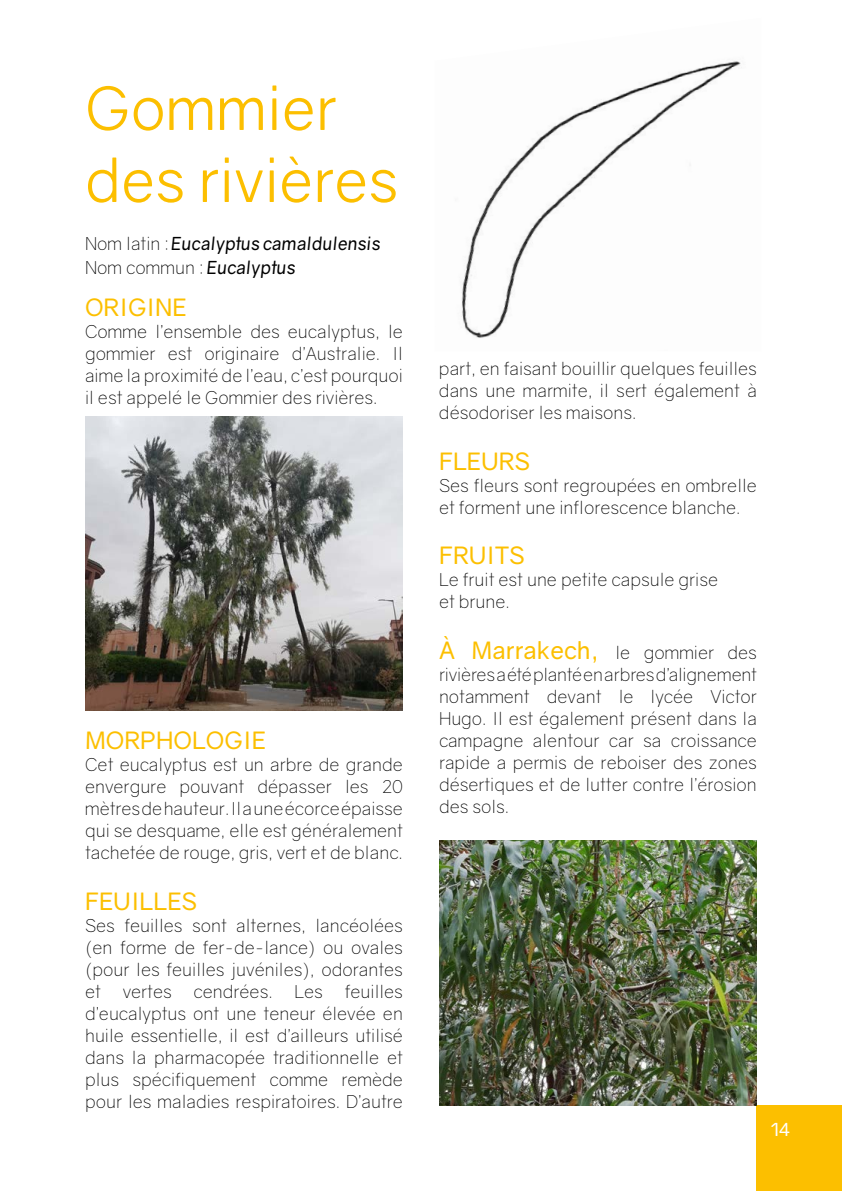
<style>
.page{position:relative;width:842px;height:1191px;background:#fff}
.page>*{position:absolute;margin:0;border:0;box-sizing:border-box;transform-origin:0 0}
.t1{font:60px/72px "Gravity";color:#fcbf00}
.t2{font:24px "Gravity";color:#fcbf00}
.t3{font:300 18px/22px "Gravity";color:#000;text-align:justify}
.t4{font:italic 18px/24px "Gravity";color:#000}
.t5{font:18px "Gravity";color:#fff}
.s1{font-weight:300;font-style:normal}
.s2{font-weight:400;font-size:24px;color:#fcbf00}
</style>
<div class="page">
<div style="left:757px;top:1106px;width:85px;height:85px;background:#fcbf00"></div>
<img style="left:85px;top:417px;width:318px;height:294px">
<img style="left:439px;top:840px;width:317px;height:266px">
<img style="left:461px;top:61px;width:280px;height:277px">
<h1 class="t1" style="left:85px;top:73px;width:315px">Gommier des rivières</h1>
<p class="t4" style="left:85px;top:232px;width:297px"><span class="s1">Nom latin :</span> Eucalyptus camaldulensis<br><span class="s1">Nom commun :</span> Eucalyptus</p>
<h2 class="t2" style="left:85px;top:292px;width:103px">ORIGINE</h2>
<p class="t3" style="left:85px;top:320px;width:319px">Comme l’ensemble des eucalyptus, le gommier est originaire d’Australie. Il aime la proximité de l’eau, c’est pourquoi il est appelé le Gommier des rivières.</p>
<h2 class="t2" style="left:85px;top:726px;width:182px">MORPHOLOGIE</h2>
<p class="t3" style="left:85px;top:754px;width:319px">Cet eucalyptus est un arbre de grande envergure pouvant dépasser les 20 mètres de hauteur. Il a une écorce épaisse qui se desquame, elle est généralement tachetée de rouge, gris, vert et de blanc.</p>
<h2 class="t2" style="left:85px;top:886px;width:114px">FEUILLES</h2>
<p class="t3" style="left:85px;top:915px;width:319px">Ses feuilles sont alternes, lancéolées (en forme de fer-de-lance) ou ovales (pour les feuilles juvéniles), odorantes et vertes cendrées. Les feuilles d’eucalyptus ont une teneur élevée en huile essentielle, il est d’ailleurs utilisé dans la pharmacopée traditionnelle et plus spécifiquement comme remède pour les maladies respiratoires. D’autre</p>
<p class="t3" style="left:439px;top:357px;width:319px">part, en faisant bouillir quelques feuilles dans une marmite, il sert également à désodoriser les maisons.</p>
<h2 class="t2" style="left:439px;top:446px;width:93px">FLEURS</h2>
<p class="t3" style="left:439px;top:474px;width:319px">Ses fleurs sont regroupées en ombrelle et forment une inflorescence blanche.</p>
<h2 class="t2" style="left:439px;top:541px;width:87px">FRUITS</h2>
<p class="t3" style="left:439px;top:569px;width:281px">Le fruit est une petite capsule grise et brune.</p>
<p class="t3" style="left:439px;top:642px;width:319px"><span class="s2">À Marrakech,</span> le gommier des rivières a été planté en arbres d’alignement notamment devant le lycée Victor Hugo. Il est également présent dans la campagne alentour car sa croissance rapide a permis de reboiser des zones désertiques et de lutter contre l’érosion des sols.</p>
<p class="t5" style="left:770px;top:1118px;width:22px">14</p>
</div>
